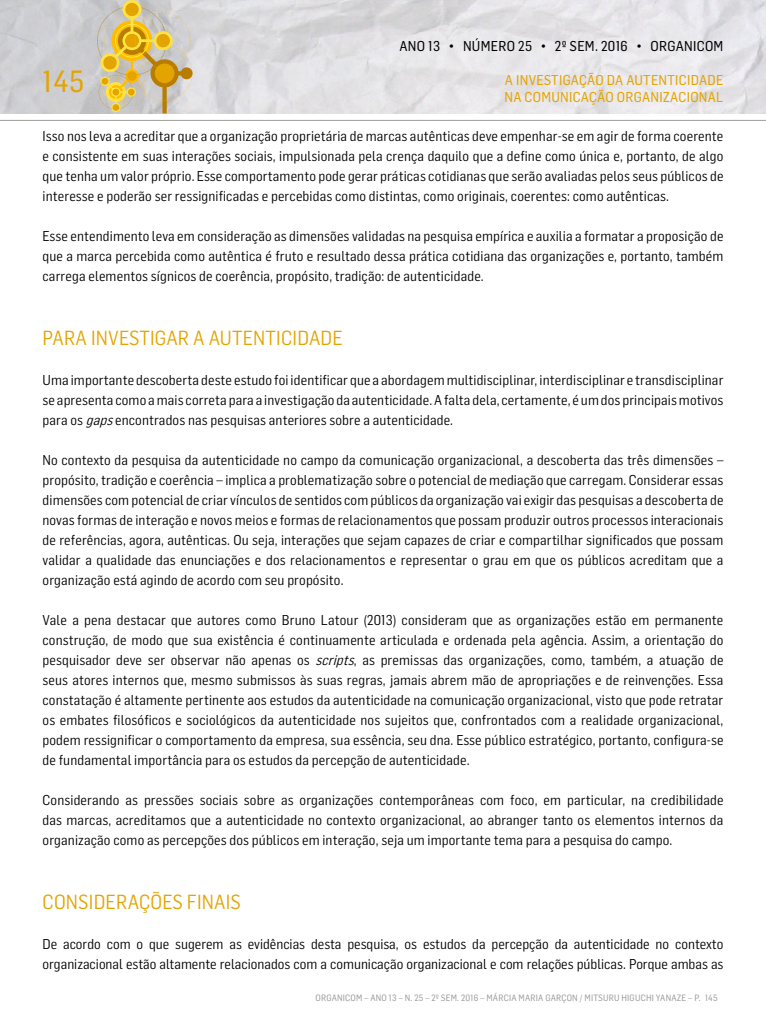
<style>
.page{position:relative;width:766px;height:1021px;background:#fff}
.page>*{position:absolute;margin:0;border:0;box-sizing:border-box;transform-origin:0 0}
.t1{font:30px "Flama Semicondensed Basic";color:#e4a400}
.t2{font:20px "Flama Semicondensed";letter-spacing:.01em;color:#e4a400}
.t3{font:14px/20px "Flama Semicondensed";letter-spacing:.01em;color:#000;text-align:justify}
.t4{font:14px/16.8px "Flama Semicondensed Basic";letter-spacing:.02em;color:#e4a400}
.t5{font:14px "Flama Semicondensed Basic";letter-spacing:.02em;color:#000}
.t6{font:9px "Flama Semicondensed Basic";letter-spacing:.02em;color:#9d9d9c}
.s1{font-style:italic}
</style>
<div class="page">
<img style="left:0;top:0;width:765px;height:113px">
<hr style="left:0;top:120px;width:765px;height:1px;background:#9d9d9c">
<svg style="left:97px;top:0;width:95px;height:113px;background:#d3c088"></svg>
<p class="t5" style="left:399px;top:37px;width:325px">ANO 13 • NÚMERO 25 • 2º SEM. 2016 • ORGANICOM</p>
<p class="t4" style="left:504px;top:71px;width:220px">A INVESTIGAÇÃO DA AUTENTICIDADE<br>NA COMUNICAÇÃO ORGANIZACIONAL</p>
<h1 class="t1" style="left:43px;top:62px;width:43px">145</h1>
<p class="t3" style="left:43px;top:125px;width:682px">Isso nos leva a acreditar que a organização proprietária de marcas autênticas deve empenhar-se em agir de forma coerente e consistente em suas interações sociais, impulsionada pela crença daquilo que a define como única e, portanto, de algo que tenha um valor próprio. Esse comportamento pode gerar práticas cotidianas que serão avaliadas pelos seus públicos de interesse e poderão ser ressignificadas e percebidas como distintas, como originais, coerentes: como autênticas.</p>
<p class="t3" style="left:43px;top:225px;width:682px">Esse entendimento leva em consideração as dimensões validadas na pesquisa empírica e auxilia a formatar a proposição de que a marca percebida como autêntica é fruto e resultado dessa prática cotidiana das organizações e, portanto, também carrega elementos sígnicos de coerência, propósito, tradição: de autenticidade.</p>
<h2 class="t2" style="left:43px;top:325px;width:301px">PARA INVESTIGAR A AUTENTICIDADE</h2>
<p class="t3" style="left:43px;top:369px;width:682px">Uma importante descoberta deste estudo foi identificar que a abordagem multidisciplinar, interdisciplinar e transdisciplinar se apresenta como a mais correta para a investigação da autenticidade. A falta dela, certamente, é um dos principais motivos para os <span class="s1">gaps</span>encontrados nas pesquisas anteriores sobre a autenticidade.</p>
<p class="t3" style="left:43px;top:449px;width:682px">No contexto da pesquisa da autenticidade no campo da comunicação organizacional, a descoberta das três dimensões – propósito, tradição e coerência – implica a problematização sobre o potencial de mediação que carregam. Considerar essas dimensões com potencial de criar vínculos de sentidos com públicos da organização vai exigir das pesquisas a descoberta de novas formas de interação e novos meios e formas de relacionamentos que possam produzir outros processos interacionais de referências, agora, autênticas. Ou seja, interações que sejam capazes de criar e compartilhar significados que possam validar a qualidade das enunciações e dos relacionamentos e representar o grau em que os públicos acreditam que a organização está agindo de acordo com seu propósito.</p>
<p class="t3" style="left:43px;top:609px;width:682px">Vale a pena destacar que autores como Bruno Latour (2013) consideram que as organizações estão em permanente construção, de modo que sua existência é continuamente articulada e ordenada pela agência. Assim, a orientação do pesquisador deve ser observar não apenas os <span class="s1">scripts</span>, as premissas das organizações, como, também, a atuação de seus atores internos que, mesmo submissos às suas regras, jamais abrem mão de apropriações e de reinvenções. Essa constatação é altamente pertinente aos estudos da autenticidade na comunicação organizacional, visto que pode retratar os embates filosóficos e sociológicos da autenticidade nos sujeitos que, confrontados com a realidade organizacional, podem ressignificar o comportamento da empresa, sua essência, seu dna. Esse público estratégico, portanto, configura-se de fundamental importância para os estudos da percepção de autenticidade.</p>
<p class="t3" style="left:43px;top:789px;width:682px">Considerando as pressões sociais sobre as organizações contemporâneas com foco, em particular, na credibilidade das marcas, acreditamos que a autenticidade no contexto organizacional, ao abranger tanto os elementos internos da organização como as percepções dos públicos em interação, seja um importante tema para a pesquisa do campo.</p>
<h2 class="t2" style="left:43px;top:889px;width:200px">CONSIDERAÇÕES FINAIS</h2>
<p class="t3" style="left:43px;top:933px;width:682px">De acordo com o que sugerem as evidências desta pesquisa, os estudos da percepção da autenticidade no contexto organizacional estão altamente relacionados com a comunicação organizacional e com relações públicas. Porque ambas as</p>
<p class="t6" style="left:315px;top:992px;width:403px">ORGANICOM – ANO 13 – N. 25 – 2º SEM. 2016 – MÁRCIA MARIA GARÇON / MITSURU HIGUCHI YANAZE – P. 145</p>
</div>
